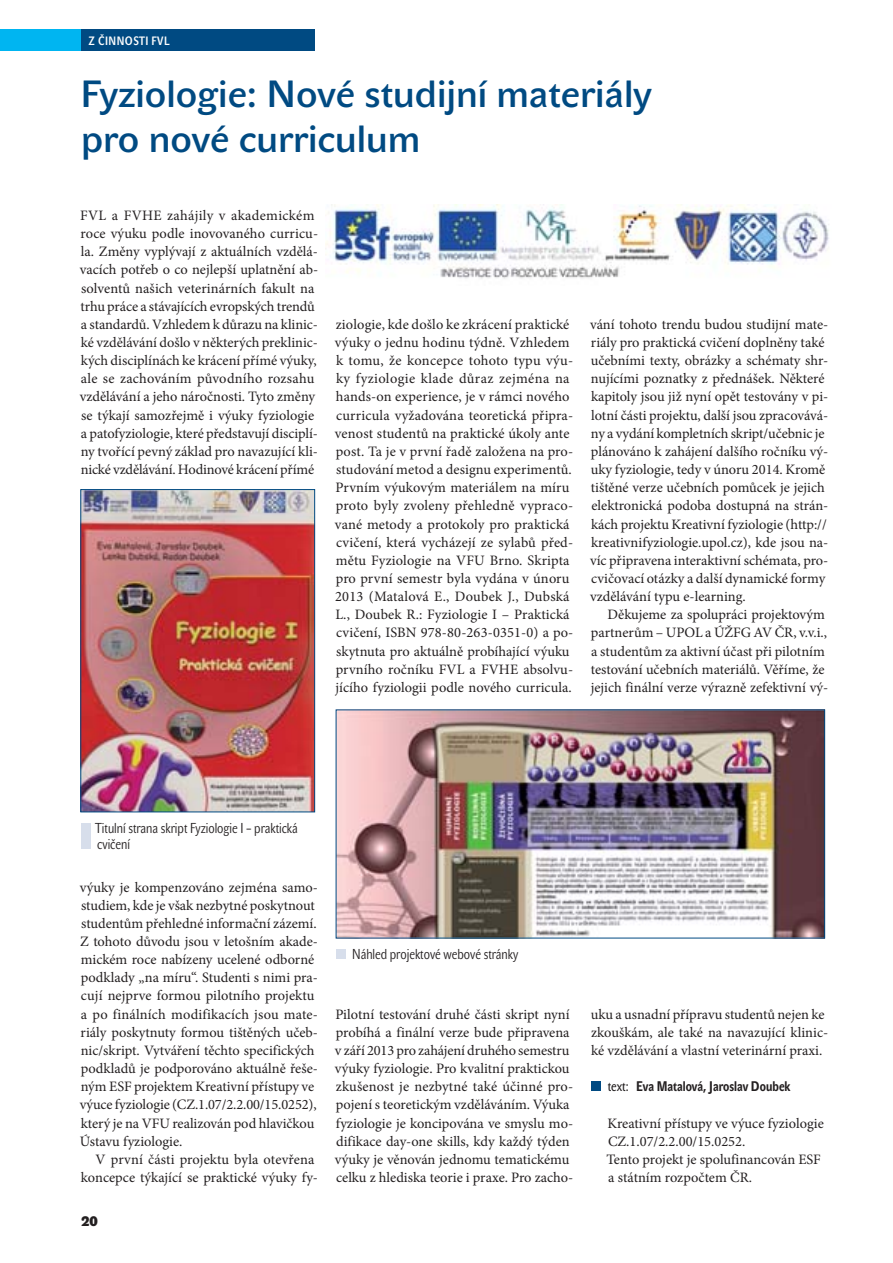
<style>
.page{position:relative;width:893px;height:1263px;background:#fff}
.page>*{position:absolute;margin:0;border:0;box-sizing:border-box;transform-origin:0 0}
.t1{font:37.5px/45px "John Sans Medium Pro";color:#004a82}
.t2{font:14.4px/18.1px "Minion Pro";color:#231f20}
.t3{font:14.25px/15.8px "John Sans Cond Lite Pro";color:#231f20}
.t4{font:700 13.8px "John Sans Cond Text Pro";color:#231f20}
.t5{font:700 13.5px "John Sans Heavy Pro";color:#231f20}
.t6{font:12px "John Sans Cond Med Pro";letter-spacing:.04em;color:#fff}
.s1{font-weight:400}
</style>
<div class="page">
<img style="left:83px;top:491px;width:230px;height:319px">
<div style="left:81px;top:489px;width:234px;height:323px;border:1px solid #004a82"></div>
<img style="left:338px;top:712px;width:485px;height:224px">
<div style="left:81px;top:823px;width:10px;height:26px;background:#d7deeb"></div>
<div style="left:336px;top:949px;width:10px;height:9px;background:#d7deeb"></div>
<img style="left:326px;top:205px;width:503px;height:74px">
<div style="left:591px;top:1081px;width:10px;height:10px;background:#004a82"></div>
<div style="left:81px;top:30px;width:234px;height:21px;background:#004a82"></div>
<div style="left:0;top:30px;width:81px;height:21px;background:#00b5f1"></div>
<p class="t6" style="left:89px;top:36px;width:82px">Z ČINNOSTI FVL</p>
<h1 class="t1" style="left:80px;top:76px;width:573px">Fyziologie: Nové studijní materiály pro nové curriculum</h1>
<p class="t2" style="left:80px;top:207px;width:240px">FVL a FVHE zahájily v akademickém roce výuku podle inovovaného curricu&shy;la. Změny vyplývají z aktuálních vzdělá&shy;vacích potřeb o co nejlepší uplatnění ab&shy;solventů našich veterinárních fakult na trhu práce a stávajících evropských trendů a standardů. Vzhledem k důrazu na klinic&shy;ké vzdělávání došlo v některých preklinic&shy;kých disciplínách ke krácení přímé vý uky, ale se zachováním původního rozsahu vzdělávání a jeho náročnosti. Tyto změny se týkají samozřejmě i výuky fyziologie a patofyziologie, které představují disciplí&shy;ny tvořící pevný základ pro navazující kli&shy;nické vzdělávání. Hodinové krácení přímé</p>
<p class="t2" style="left:335px;top:316px;width:240px">ziologie, kde došlo ke zkrácení praktické výuky o jednu hodinu týdně. Vzhledem k tomu, že koncepce tohoto typu výu&shy;ky fyziologie klade důraz zejména na hands-on experience, je v rámci nového curricula vyžadována teoretická připra&shy;venost studentů na praktické úkoly ante post. Ta je v první řadě založena na pro&shy;studování metod a designu experimentů.<br>Prvním výukovým materiálem na míru proto byly zvoleny přehledně vypraco&shy;vané metody a protokoly pro praktická cvičení, která vycházejí ze sylabů před&shy;mětu Fyziologie na VFU Brno. Skripta pro první semestr byla vydána v únoru 2013 (Matalová E., Doubek J., Dubská L., Doubek R.: Fyziologie I – Praktická cvičení, ISBN 978-80-263-0351-0) a po&shy;skytnuta pro aktuálně probíhající výuku prvního ročníku FVL a FVHE absolvu&shy;jícího fyziologii podle nového curricula.</p>
<p class="t2" style="left:590px;top:316px;width:240px">vání tohoto trendu budou studijní mate&shy;riály pro praktická cvičení doplněny také učebními texty, obrázky a schématy shr&shy;nujícími poznatky z přednášek. Některé kapitoly jsou již nyní opět testovány v pi&shy;lotní části projektu, další jsou zpracovává&shy;ny a vydání kompletních skript/učebnic je plánováno k zahájení dalšího ročníku vý&shy;uky fyziologie, tedy v únoru 2014. Kromě tištěné verze učebních pomůcek je jejich elektronická podoba dostupná na strán&shy;kách projektu Kreativní fyziologie (http:// kreativnifyziologie.upol.cz), kde jsou na&shy;víc připravena interaktivní schémata, pro&shy;cvičovací otázky a další dynamické formy vzdělávání typu e-learning.</p>
<p class="t2" style="left:591px;top:607px;width:239px;text-indent:17px">Děkujeme za spolupráci projektovým partnerům – UPOL a ÚŽFG AV ČR, v.v.i., a studentům za aktivní účast při pilotním testování učebních materiálů. Věříme, že jejich finální verze výrazně zefektivní vý-</p>
<p class="t3" style="left:95px;top:822px;width:204px">Titulní strana skript Fyziologie I – praktická cvičení</p>
<p class="t2" style="left:80px;top:879px;width:240px">výuky je kompenzováno zejména samo&shy;studiem, kde je však nezbytné poskytnout studentům přehledné informační zázemí.<br>Z tohoto důvodu jsou v letošním akade&shy;mickém roce nabízeny ucelené odborné podklady „na míru“. Studenti s nimi pra&shy;cují nejprve formou pilotního projektu a po finálních modifikacích jsou mate&shy;riály poskytnuty formou tištěných učeb&shy;nic/skript. Vytváření těchto specifických podkladů je podporováno aktuálně řeše&shy;ným ESF projektem Kreativní přístupy ve výuce fyziologie (CZ.1.07/2.2.00/15.0252), který je na VFU realizován pod hlavičkou Ústavu fyziologie.</p>
<p class="t2" style="left:81px;top:1151px;width:239px;text-align:right">V první části projektu byla otevřena koncepce týkající se praktické výuky fy-</p>
<p class="t5" style="left:81px;top:1217px;width:18px">20</p>
<p class="t3" style="left:352px;top:947px;width:168px">Náhled projektové webové stránky</p>
<p class="t2" style="left:335px;top:1006px;width:240px">Pilotní testování druhé části skript nyní probíhá a finální verze bude připravena v září 2013 pro zahájení druhého semestru výuky fyziologie. Pro kvalitní praktickou zkušenost je nezbytné také účinné pro&shy;pojení s teoretickým vzděláváním. Výuka fyziologie je koncipována ve smyslu mo&shy;difikace day-one skills, kdy každý týden výuky je věnován jednomu tematickému celku z hlediska teorie i praxe. Pro zacho-</p>
<p class="t2" style="left:591px;top:1006px;width:239px">uku a usnadní přípravu studentů nejen ke zkouškám, ale také na navazující klinic&shy;ké vzdělávání a vlastní veterinární praxi.</p>
<p class="t4" style="left:608px;top:1081px;width:184px"><span class="s1">text:</span> Eva Matalová, Jaroslav Doubek</p>
<p class="t2" style="left:606px;top:1115px;width:219px">Kreativní přístupy ve výuce fyziologie<br>CZ.1.07/2.2.00/15.0252.<br>Tento projekt je spolufinancován ESF a státním rozpočtem ČR.</p>
</div>
